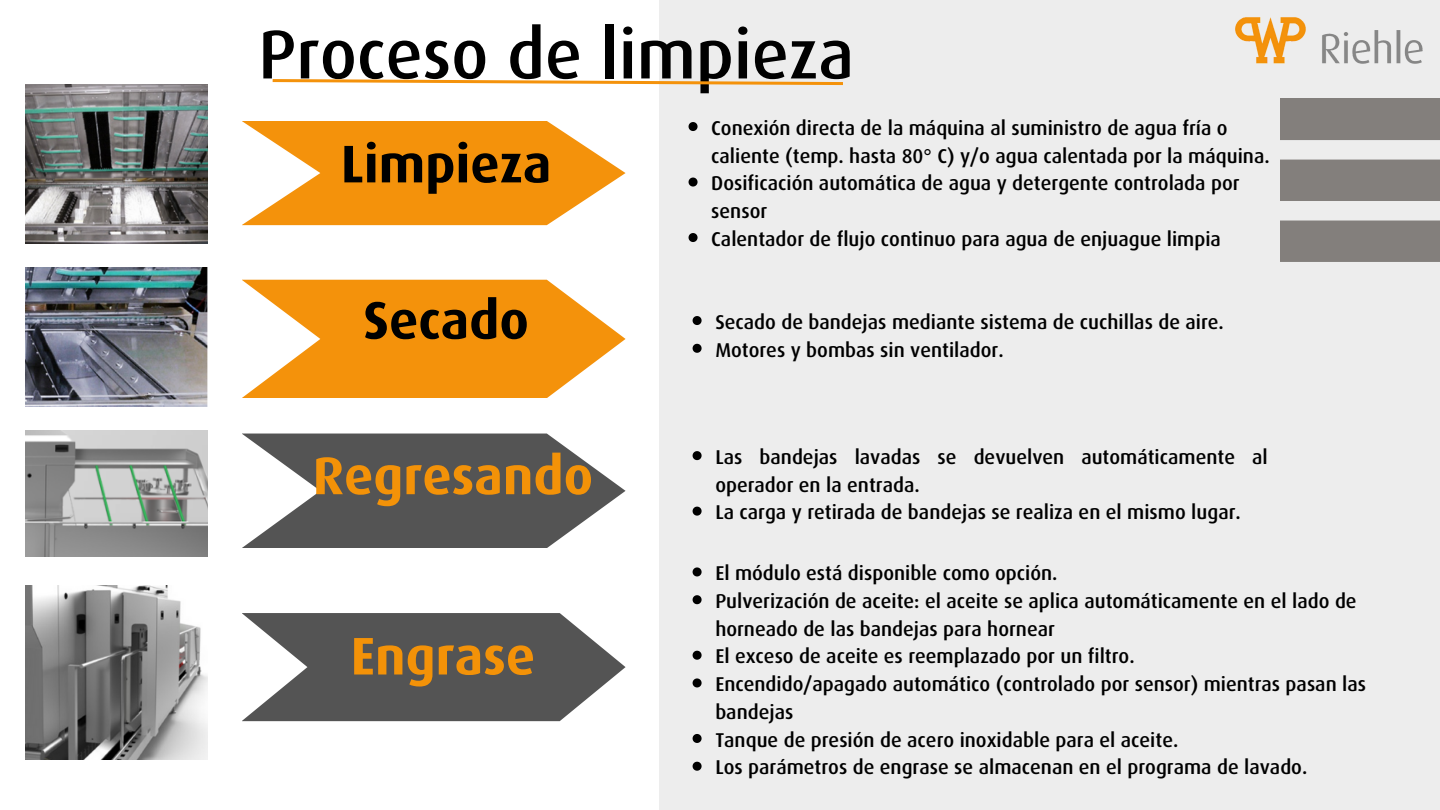
<style>
.page{position:relative;width:1440px;height:810px;background:#fff}
.page>*{position:absolute;margin:0;border:0;box-sizing:border-box;transform-origin:0 0}
.t1{font:500 69px "Dax Pro";color:#000}
.t2{font:700 53px "Dax Pro";color:#f39208}
.t3{font:700 53px "Dax Pro";color:#000}
.t4{font:500 20px/27.8px "Dax Pro";color:#000}
</style>
<div class="page">
<svg style="left:242px;top:280px;width:384px;height:118px"></svg>
<img style="left:25px;top:84px;width:183px;height:160px">
<svg style="left:242px;top:121px;width:384px;height:104px"></svg>
<svg style="left:242px;top:613px;width:384px;height:108px"></svg>
<img style="left:25px;top:585px;width:183px;height:174px">
<svg style="left:689px;top:122px;width:9px;height:9px"></svg>
<svg style="left:689px;top:178px;width:9px;height:9px"></svg>
<svg style="left:689px;top:233px;width:9px;height:9px"></svg>
<img style="left:1233px;top:14px;width:192px;height:53px">
<img style="left:25px;top:267px;width:183px;height:140px">
<svg style="left:242px;top:434px;width:384px;height:114px"></svg>
<img style="left:25px;top:430px;width:183px;height:127px">
<svg style="left:693px;top:567px;width:9px;height:9px"></svg>
<svg style="left:693px;top:595px;width:9px;height:9px"></svg>
<svg style="left:693px;top:651px;width:9px;height:9px"></svg>
<svg style="left:693px;top:678px;width:9px;height:9px"></svg>
<svg style="left:693px;top:734px;width:9px;height:9px"></svg>
<svg style="left:693px;top:762px;width:9px;height:9px"></svg>
<svg style="left:693px;top:316px;width:9px;height:9px"></svg>
<svg style="left:693px;top:344px;width:9px;height:9px"></svg>
<svg style="left:693px;top:451px;width:9px;height:9px"></svg>
<svg style="left:693px;top:507px;width:9px;height:9px"></svg>
<svg style="left:272px;top:78px;width:574px;height:9px"></svg>
<p class="t1" style="left:258px;top:-11px;width:597px">Proceso de limpieza</p>
<p class="t3" style="left:341px;top:113px;width:212px">Limpieza</p>
<p class="t3" style="left:363px;top:270px;width:167px">Secado</p>
<p class="t2" style="left:313px;top:425px;width:282px">Regresando</p>
<p class="t2" style="left:351px;top:606px;width:186px">Engrase</p>
<p class="t4" style="left:711px;top:110px;width:560px">Conexión directa de la máquina al suministro de agua fría o caliente (temp. hasta 80° C) y/o agua calentada por la máquina.</p>
<p class="t4" style="left:711px;top:166px;width:530px">Dosificación automática de agua y detergente controlada por sensor</p>
<p class="t4" style="left:711px;top:221px;width:511px">Calentador de flujo continuo para agua de enjuague limpia</p>
<p class="t4" style="left:715px;top:304px;width:510px">Secado de bandejas mediante sistema de cuchillas de aire.</p>
<p class="t4" style="left:715px;top:332px;width:290px">Motores y bombas sin ventilador.</p>
<p class="t4" style="left:715px;top:439px;width:554px">Las bandejas lavadas se devuelven automáticamente al operador en la entrada.</p>
<p class="t4" style="left:715px;top:495px;width:527px">La carga y retirada de bandejas se realiza en el mismo lugar.</p>
<p class="t4" style="left:715px;top:556px;width:344px">El módulo está disponible como opción.</p>
<p class="t4" style="left:715px;top:584px;width:643px">Pulverización de aceite: el aceite se aplica automáticamente en el lado de horneado de las bandejas para hornear</p>
<p class="t4" style="left:715px;top:639px;width:421px">El exceso de aceite es reemplazado por un filtro.</p>
<p class="t4" style="left:715px;top:667px;width:652px">Encendido/apagado automático (controlado por sensor) mientras pasan las bandejas</p>
<p class="t4" style="left:715px;top:722px;width:465px">Tanque de presión de acero inoxidable para el aceite.</p>
<p class="t4" style="left:715px;top:750px;width:594px">Los parámetros de engrase se almacenan en el programa de lavado.</p>
</div>
